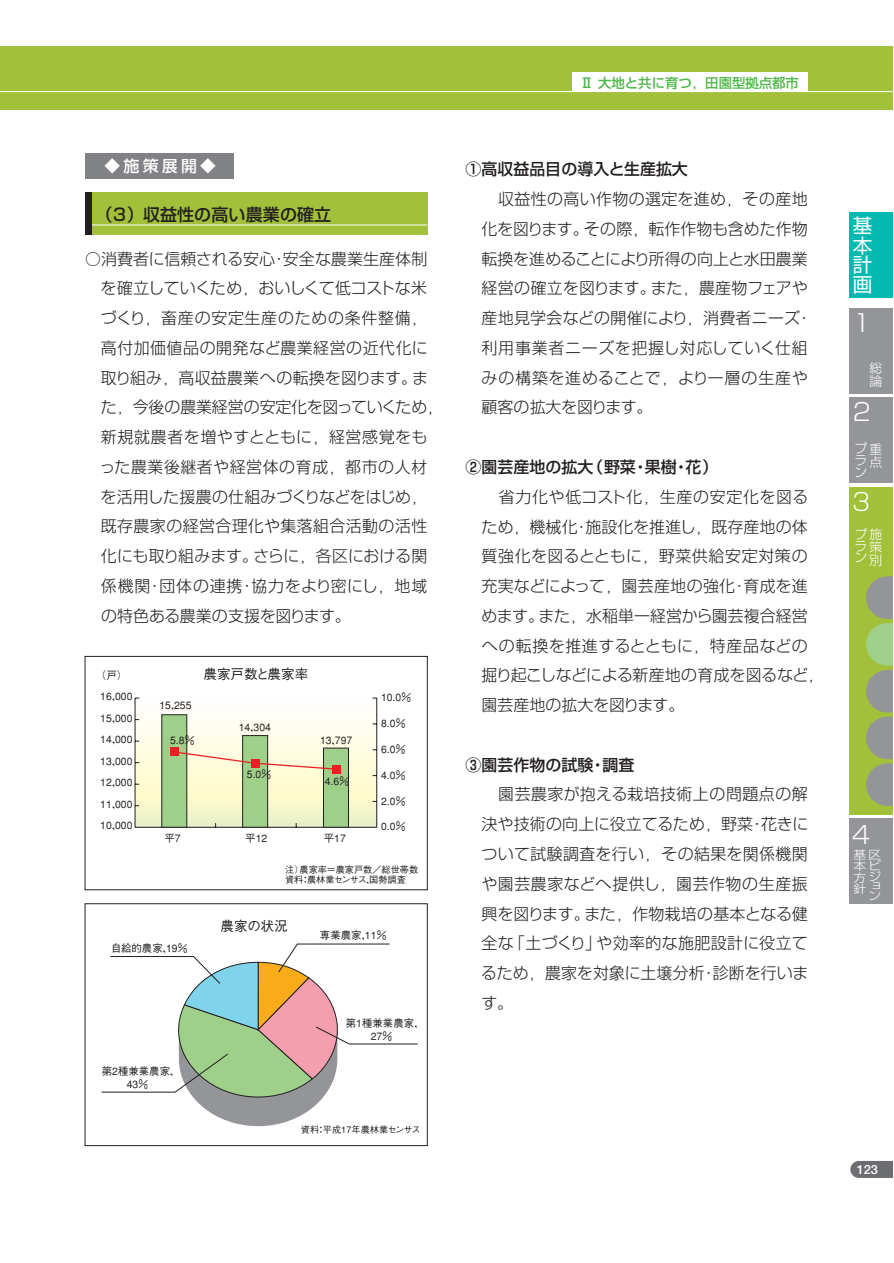
<style>
.page{position:relative;width:894px;height:1263px;background:#fff}
.page>*{position:absolute;margin:0;border:0;box-sizing:border-box;transform-origin:0 0}
.t1{font:300 24px "Shin Go";color:#fff}
.t2{font:19.5px/19.5px "Shin Go";color:#fff;text-align:justify}
.t3{font:500 16.95px "Shin Go";letter-spacing:.005em;color:#231f20}
.t4{font:300 15.9px/29.7px "Shin Go";letter-spacing:.01em;color:#231f20}
.t5{font:500 15.9px "Shin Go";color:#231f20}
.t6{font:500 15.9px "Shin Go";color:#fff}
.t7{font:500 13.5px "Gothic BBB";color:#231f20}
.t8{font:500 13.35px "Shin Go";color:#4cb848}
.t9{font:300 12.75px/11.2px "Shin Go";color:#fff}
.t10{font:700 12.75px "Futo Go B101";color:#fff}
.t11{font:300 11.55px/11.2px "Shin Go";color:#fff;text-align:justify;scale:1.11 1}
.t12{font:500 10.35px/21.5px "Gothic BBB";color:#231f20}
.t13{font:500 9.15px/10.6px "Gothic BBB";color:#231f20}
</style>
<div class="page">
<svg style="left:850px;top:1161px;width:43px;height:17px"></svg>
<div style="left:0;top:47px;width:893px;height:63px;background:#a2c03a"></div>
<hr style="left:0;top:91px;width:893px;height:1px;background:#fff">
<div style="left:849px;top:212px;width:44px;height:86px;background:#03b9b0"></div>
<div style="left:849px;top:308px;width:44px;height:86px;background:#939598"></div>
<div style="left:849px;top:398px;width:44px;height:85px;background:#939598"></div>
<div style="left:849px;top:487px;width:44px;height:327px;background:#a2c03a"></div>
<div style="left:849px;top:819px;width:44px;height:85px;background:#939598"></div>
<svg style="left:866px;top:576px;width:27px;height:230px"></svg>
<div style="left:572px;top:73px;width:236px;height:19px;background:#fff"></div>
<svg style="left:85px;top:656px;width:343px;height:234px"></svg>
<div style="left:162px;top:715px;width:25px;height:112px;background:#9fd08a;border:1px solid #231f20"></div>
<div style="left:242px;top:735px;width:26px;height:92px;background:#9fd08a;border:1px solid #231f20"></div>
<div style="left:323px;top:748px;width:26px;height:79px;background:#9fd08a;border:1px solid #231f20"></div>
<div style="left:170px;top:748px;width:9px;height:8px;background:#ee1d23"></div>
<div style="left:332px;top:765px;width:9px;height:8px;background:#ee1d23"></div>
<svg style="left:179px;top:751px;width:153px;height:19px"></svg>
<div style="left:85px;top:904px;width:343px;height:242px;border:1px solid #231f20"></div>
<svg style="left:101px;top:944px;width:317px;height:182px"></svg>
<div style="left:85px;top:192px;width:342px;height:43px;background:#a2c03a"></div>
<hr style="left:85px;top:225px;width:342px;height:1px;background:#fff">
<div style="left:85px;top:153px;width:149px;height:25px;background:#808285"></div>
<div style="left:85px;top:192px;width:6px;height:43px;background:#231f20"></div>
<p class="t6" style="left:105px;top:160px;width:113px">◆施策展開◆</p>
<p class="t3" style="left:96px;top:208px;width:254px">（3）収益性の高い農業の確立　</p>
<p class="t4" style="left:99px;top:246px;width:345px;text-indent:-14px">○消費者に信頼される安心・安全な農業生産体制を確立していくため，おいしくて低コストな米づくり，畜産の安定生産のための条件整備，高付加価値品の開発など農業経営の近代化に取り組み，高収益農業への転換を図ります。また，今後の農業経営の安定化を図っていくため，新規就農者を増やすとともに，経営感覚をもった農業後継者や経営体の育成，都市の人材を活用した援農の仕組みづくりなどをはじめ，既存農家の経営合理化や集落組合活動の活性化にも取り組みます。さらに，各区における関係機関・団体の連携・協力をより密にし，地域の特色ある農業の支援を図ります。</p>
<p class="t12" style="left:96px;top:666px;width:38px;text-align:center">（戸）<br>16，000<br>15，000<br>14，000<br>13，000<br>12，000<br>11，000<br>10，000</p>
<p class="t12" style="left:159px;top:696px;width:34px">15，255</p>
<p class="t12" style="left:170px;top:731px;width:26px">5.8％</p>
<p class="t7" style="left:204px;top:669px;width:106px">農家戸数と農家率</p>
<p class="t12" style="left:239px;top:718px;width:34px">14，304</p>
<p class="t12" style="left:247px;top:765px;width:26px">5.0％</p>
<p class="t12" style="left:320px;top:731px;width:34px">13，797</p>
<p class="t12" style="left:325px;top:772px;width:26px">4.6％</p>
<p class="t12" style="left:164px;top:829px;width:18px">平7</p>
<p class="t12" style="left:245px;top:829px;width:24px">平12</p>
<p class="t12" style="left:324px;top:829px;width:24px">平17</p>
<p class="t12" style="left:381px;top:688px;width:32px">10.0％</p>
<p class="t12" style="left:381px;top:714px;width:26px">8.0％</p>
<p class="t12" style="left:381px;top:740px;width:26px">6.0％</p>
<p class="t12" style="left:381px;top:765px;width:26px">4.0％</p>
<p class="t12" style="left:381px;top:791px;width:26px">2.0％</p>
<p class="t12" style="left:381px;top:817px;width:26px">0.0％</p>
<p class="t13" style="left:285px;top:865px;width:135px">注）農家率＝農家戸数／総世帯数資料：農林業センサス，国勢調査</p>
<p class="t7" style="left:221px;top:921px;width:69px">農家の状況</p>
<p class="t12" style="left:320px;top:926px;width:68px">専業農家，11％</p>
<p class="t12" style="left:111px;top:939px;width:78px">自給的農家，19％</p>
<p class="t12" style="left:127px;top:1066px;width:55px;line-height:12.6px;text-indent:-25px">第2種兼業農家，<br>43％</p>
<p class="t12" style="left:371px;top:1018px;width:55px;line-height:12.6px;text-indent:-25px">第1種兼業農家，<br>27％</p>
<p class="t13" style="left:301px;top:1126px;width:121px">資料：平成17年農林業センサス</p>
<p class="t8" style="left:580px;top:78px;width:220px">Ⅱ 大地と共に育つ，田園型拠点都市</p>
<p class="t5" style="left:466px;top:163px;width:224px">①高収益品目の導入と生産拡大</p>
<p class="t4" style="left:482px;top:186px;width:332px;text-indent:-16px">　　収益性の高い作物の選定を進め，その産地化を図ります。その際，転作作物も含めた作物転換を進めることにより所得の向上と水田農業経営の確立を図ります。また，農産物フェアや産地見学会などの開催により，消費者ニーズ・利用事業者ニーズを把握し対応していく仕組みの構築を進めることで，より一層の生産や顧客の拡大を図ります。</p>
<p class="t5" style="left:466px;top:461px;width:254px">②園芸産地の拡大（野菜・果樹・花）</p>
<p class="t4" style="left:482px;top:484px;width:344px;text-indent:-16px">　　省力化や低コスト化，生産の安定化を図るため，機械化・施設化を推進し，既存産地の体質強化を図るとともに，野菜供給安定対策の充実などによって，園芸産地の強化・育成を進めます。また，水稲単一経営から園芸複合経営への転換を推進するとともに，特産品などの掘り起こしなどによる新産地の育成を図るなど，園芸産地の拡大を図ります。</p>
<p class="t5" style="left:466px;top:759px;width:170px">③園芸作物の試験・調査</p>
<p class="t4" style="left:481px;top:782px;width:329px;text-align:justify;text-indent:-16px">　　園芸農家が抱える栽培技術上の問題点の解決や技術の向上に役立てるため，野菜・花きについて試験調査を行い，その結果を関係機関や園芸農家などへ提供し，園芸作物の生産振興を図ります。また，作物栽培の基本となる健全な「土づくり」や効率的な施肥設計に役立てるため，農家を対象に土壌分析・診断を行います。</p>
<p class="t2" style="left:853px;top:219px;width:21px">基本計画</p>
<h1 class="t1" style="left:853px;top:314px;width:20px">1</h1>
<p class="t9" style="left:870px;top:364px;width:14px;line-height:12.8px">総論</p>
<h1 class="t1" style="left:853px;top:403px;width:20px">2</h1>
<p class="t9" style="left:855px;top:444px;width:29px;line-height:13px;text-align:right">プ重点</p>
<p class="t9" style="left:855px;top:457px;width:14px">ラン</p>
<h1 class="t1" style="left:852px;top:493px;width:20px">3</h1>
<p class="t9" style="left:869px;top:529px;width:14px;line-height:12.9px;text-align:justify;text-indent:-15px">プ施策別</p>
<p class="t9" style="left:854px;top:542px;width:14px">ラン</p>
<h1 class="t1" style="left:852px;top:826px;width:20px">4</h1>
<p class="t11" style="left:854px;top:850px;width:27px">基区本ビ方ジ</p>
<p class="t11" style="left:869px;top:883px;width:13px;line-height:9px">ョン</p>
<p class="t11" style="left:854px;top:885px;width:13px">針</p>
<p class="t10" style="left:857px;top:1164px;width:23px">123</p>
</div>
